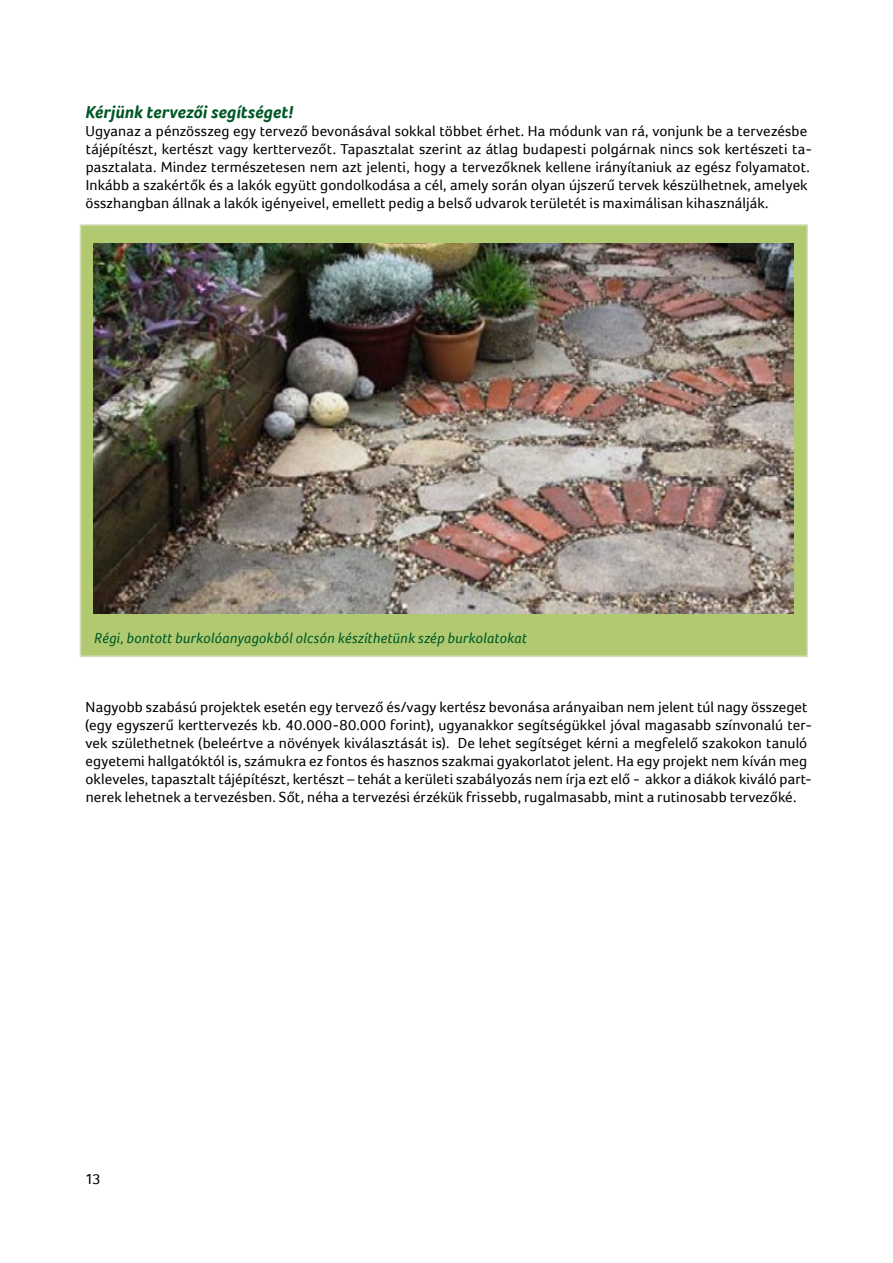
<style>
.page{position:relative;width:893px;height:1263px;background:#fff}
.page>*{position:absolute;margin:0;border:0;box-sizing:border-box;transform-origin:0 0}
.t1{font:italic 700 18px "Foco";color:#005826}
.t2{font:15px/18px "Foco";letter-spacing:.01em;color:#000}
.t3{font:italic 15px "Foco";letter-spacing:.005em;color:#005826}
</style>
<div class="page">
<div style="left:80px;top:225px;width:727px;height:431px;background:#b1ca72"></div>
<div style="left:80px;top:224px;width:728px;height:433px;border:2px solid #d5dcb6"></div>
<img style="left:94px;top:244px;width:700px;height:370px">
<p class="t1" style="left:85px;top:101px;width:209px">Kérjünk tervezői segítséget!</p>
<p class="t2" style="left:85px;top:122px;width:728px">Ugyanaz a pénzösszeg egy tervező bevonásával sokkal többet érhet. Ha módunk van rá, vonjunk be a tervezésbe tájépítészt, kertészt vagy kerttervezőt. Tapasztalat szerint az átlag budapesti polgárnak nincs sok kertészeti ta&shy;pasztalata. Mindez természetesen nem azt jelenti, hogy a tervezőknek kellene irányítaniuk az egész folyamatot.<br>Inkább a szakértők és a lakók együtt gondolkodása a cél, amely során olyan újszerű tervek készülhetnek, amelyek összhangban állnak a lakók igényeivel, emellett pedig a belső udvarok területét is maximálisan kihasználják.</p>
<p class="t3" style="left:94px;top:629px;width:434px">Régi, bontott burkolóanyagokból olcsón készíthetünk szép burkolatokat</p>
<p class="t2" style="left:85px;top:698px;width:728px">Nagyobb szabású projektek esetén egy tervező és/vagy kertész bevonása arányaiban nem jelent túl nagy összeget (egy egyszerű kerttervezés kb. 40.000-80.000 forint), ugyanakkor segítségükkel jóval magasabb színvonalú ter&shy;vek születhetnek (beleértve a növények kiválasztását is). De lehet segítséget kérni a megfelelő szakokon tanuló egyetemi hallgatóktól is, számukra ez fontos és hasznos szakmai gyakorlatot jelent. Ha egy projekt nem kíván meg okleveles, tapasztalt tájépítészt, kertészt – tehát a kerületi szabályozás nem írja ezt elő - akkor a diákok kiváló part&shy;nerek lehetnek a tervezésben. Sőt, néha a tervezési érzékük frissebb, rugalmasabb, mint a rutinosabb tervezőké.</p>
<p class="t2" style="left:85px;top:1170px;width:17px">13</p>
</div>
